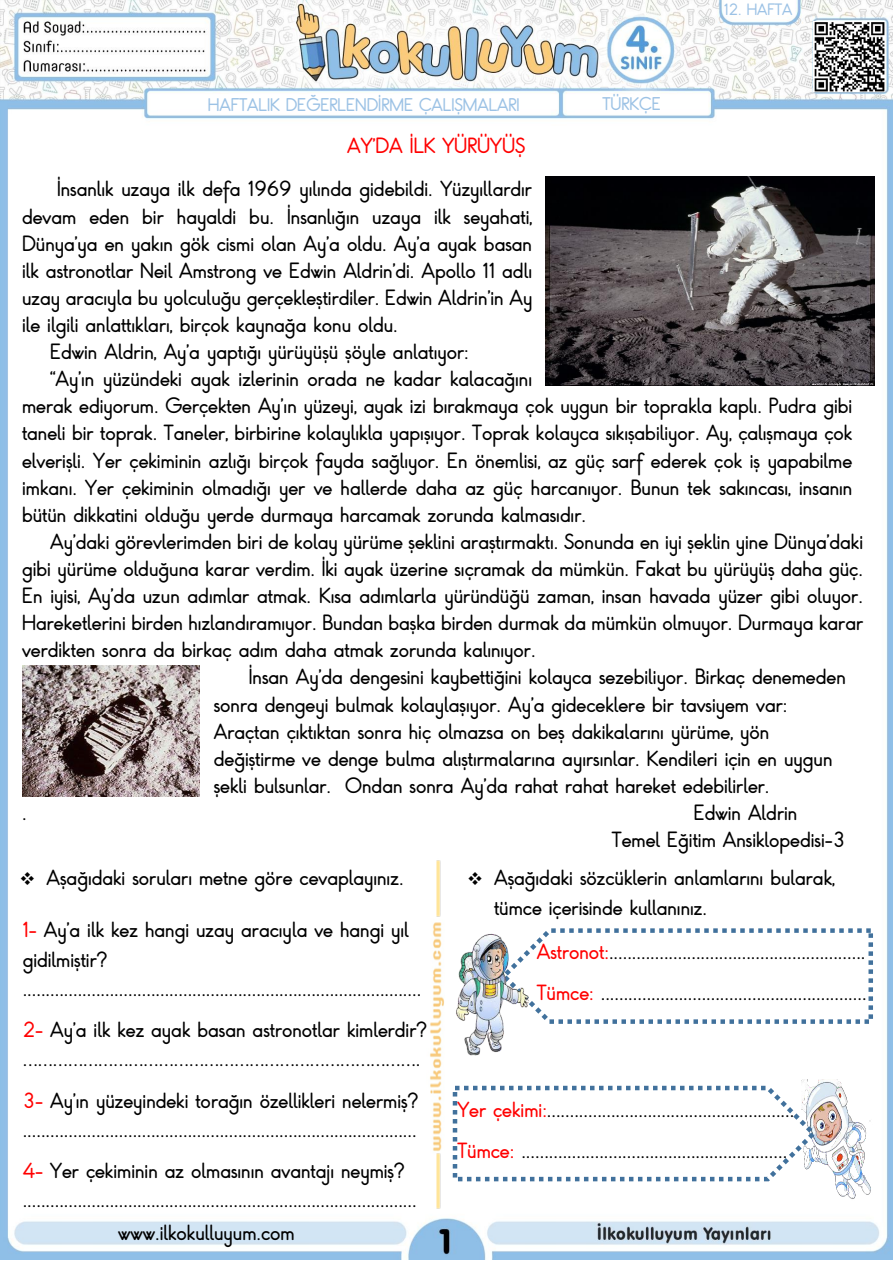
<style>
.page{position:relative;width:893px;height:1263px;background:#fff}
.page>*{position:absolute;margin:0;border:0;box-sizing:border-box;transform-origin:0 0}
.t1{font:18px/29.2px "Kayra Aydin";color:#000}
.t2{font:18px "Kayra Aydin";color:#f00}
.t3{font:15px "Kayra Aydin";color:#9cc2e5}
.t4{font:13.5px "Kayra Aydin";color:#9cc2e5}
.s1{color:#f00}
</style>
<div class="page">
<img style="left:0;top:0;width:893px;height:1259px">
<img style="left:426px;top:917px;width:20px;height:237px">
<img style="left:436px;top:859px;width:5px;height:60px">
<img style="left:436px;top:1152px;width:5px;height:60px">
<img style="left:9px;top:865px;width:423px;height:42px">
<img style="left:456px;top:865px;width:424px;height:70px">
<img style="left:22px;top:666px;width:177px;height:131px">
<img style="left:546px;top:177px;width:328px;height:209px">
<svg style="left:498px;top:926px;width:377px;height:100px"></svg>
<img style="left:546px;top:939px;width:333px;height:74px">
<img style="left:432px;top:930px;width:114px;height:129px">
<img style="left:802px;top:1079px;width:71px;height:123px">
<svg style="left:450px;top:1083px;width:370px;height:100px"></svg>
<img style="left:446px;top:1097px;width:365px;height:73px">
<img style="left:814px;top:21px;width:70px;height:71px">
<p class="t3" style="left:208px;top:94px;width:313px">HAFTALIK DEĞERLENDİRME ÇALIŞMALARI</p>
<p class="t3" style="left:602px;top:94px;width:60px">TÜRKÇE</p>
<p class="t2" style="left:347px;top:133px;width:180px">AY’DA İLK YÜRÜYÜŞ</p>
<p class="t4" style="left:724px;top:0;width:70px">12. HAFTA</p>
<p class="t1" style="left:57px;top:176px;width:476px">İnsanlık uzaya ilk defa 1969 yılında gidebildi. Yüzyıllardır</p>
<p class="t1" style="left:22px;top:203px;width:512px">devam eden bir hayaldi bu. İnsanlığın uzaya ilk seyahati,</p>
<p class="t1" style="left:22px;top:230px;width:511px">Dünya’ya en yakın gök cismi olan Ay’a oldu. Ay’a ayak basan</p>
<p class="t1" style="left:22px;top:257px;width:511px">ilk astronotlar Neil Amstrong ve Edwin Aldrin’di. Apollo 11 adlı</p>
<p class="t1" style="left:22px;top:284px;width:512px">uzay aracıyla bu yolculuğu gerçekleştirdiler. Edwin Aldrin’in Ay</p>
<p class="t1" style="left:22px;top:311px;width:377px">ile ilgili anlattıkları, birçok kaynağa konu oldu.</p>
<p class="t1" style="left:50px;top:338px;width:420px">Edwin Aldrin, Ay’a yaptığı yürüyüşü şöyle anlatıyor:</p>
<p class="t1" style="left:50px;top:365px;width:483px">“Ay’ın yüzündeki ayak izlerinin orada ne kadar kalacağını</p>
<p class="t1" style="left:22px;top:393px;width:832px">merak ediyorum. Gerçekten Ay’ın yüzeyi, ayak izi bırakmaya çok uygun bir toprakla kaplı. Pudra gibi</p>
<p class="t1" style="left:22px;top:420px;width:832px">taneli bir toprak. Taneler, birbirine kolaylıkla yapışıyor. Toprak kolayca sıkışabiliyor. Ay, çalışmaya çok</p>
<p class="t1" style="left:22px;top:447px;width:832px">elverişli. Yer çekiminin azlığı birçok fayda sağlıyor. En önemlisi, az güç sarf ederek çok iş yapabilme</p>
<p class="t1" style="left:22px;top:474px;width:832px">imkanı. Yer çekiminin olmadığı yer ve hallerde daha az güç harcanıyor. Bunun tek sakıncası, insanın</p>
<p class="t1" style="left:22px;top:501px;width:565px">bütün dikkatini olduğu yerde durmaya harcamak zorunda kalmasıdır.</p>
<p class="t1" style="left:50px;top:528px;width:814px">Ay’daki görevlerimden biri de kolay yürüme şeklini araştırmaktı. Sonunda en iyi şeklin yine Dünya’daki</p>
<p class="t1" style="left:22px;top:555px;width:842px">gibi yürüme olduğuna karar verdim. İki ayak üzerine sıçramak da mümkün. Fakat bu yürüyüş daha güç.</p>
<p class="t1" style="left:22px;top:582px;width:842px">En iyisi, Ay’da uzun adımlar atmak. Kısa adımlarla yüründüğü zaman, insan havada yüzer gibi oluyor.</p>
<p class="t1" style="left:22px;top:610px;width:842px">Hareketlerini birden hızlandıramıyor. Bundan başka birden durmak da mümkün olmuyor. Durmaya karar</p>
<p class="t1" style="left:22px;top:637px;width:515px">verdikten sonra da birkaç adım daha atmak zorunda kalınıyor.</p>
<p class="t1" style="left:249px;top:664px;width:598px">İnsan Ay’da dengesini kaybettiğini kolayca sezebiliyor. Birkaç denemeden</p>
<p class="t1" style="left:214px;top:691px;width:575px">sonra dengeyi bulmak kolaylaşıyor. Ay’a gideceklere bir tavsiyem var:</p>
<p class="t1" style="left:214px;top:718px;width:557px">Araçtan çıktıktan sonra hiç olmazsa on beş dakikalarını yürüme, yön</p>
<p class="t1" style="left:214px;top:745px;width:620px">değiştirme ve denge bulma alıştırmalarına ayırsınlar. Kendileri için en uygun</p>
<p class="t1" style="left:214px;top:772px;width:557px">şekli bulsunlar. Ondan sonra Ay’da rahat rahat hareket edebilirler.</p>
<p class="t1" style="left:22px;top:799px;width:6px">.</p>
<p class="t1" style="left:612px;top:800px;width:235px;line-height:27.2px;text-indent:82px">Edwin Aldrin<br>Temel Eğitim Ansiklopedisi-3</p>
<p class="t1" style="left:20px;top:865px;width:386px">❖ Aşağıdaki soruları metne göre cevaplayınız.</p>
<p class="t1" style="left:494px;top:865px;width:342px;text-indent:-27px">❖ Aşağıdaki sözcüklerin anlamlarını bularak, tümce içerisinde kullanınız.</p>
<p class="t1" style="left:23px;top:917px;width:400px"><span class="s1">1-</span> Ay’a ilk kez hangi uzay aracıyla ve hangi yıl gidilmiştir? .......................................................................................</p>
<p class="t1" style="left:23px;top:1016px;width:406px"><span class="s1">2-</span> Ay’a ilk kez ayak basan astronotlar kimlerdir? …………………………………………………………………….</p>
<p class="t1" style="left:23px;top:1087px;width:397px"><span class="s1">3-</span> Ay’ın yüzeyindeki torağın özellikleri nelermiş? ......................................................................................</p>
<p class="t1" style="left:23px;top:1157px;width:395px"><span class="s1">4-</span> Yer çekiminin az olmasının avantajı neymiş? ......................................................................................</p>
<p class="t1" style="left:537px;top:938px;width:330px"><span class="s1">Astronot:</span>........................................................</p>
<p class="t1" style="left:537px;top:979px;width:331px"><span class="s1">Tümce:</span> ..........................................................</p>
<p class="t1" style="left:457px;top:1096px;width:338px"><span class="s1">Yer çekimi:</span>......................................................</p>
<p class="t1" style="left:457px;top:1137px;width:331px"><span class="s1">Tümce:</span> ..........................................................</p>
<p class="t1" style="left:118px;top:1219px;width:178px">www.ilkokulluyum.com</p>
</div>
